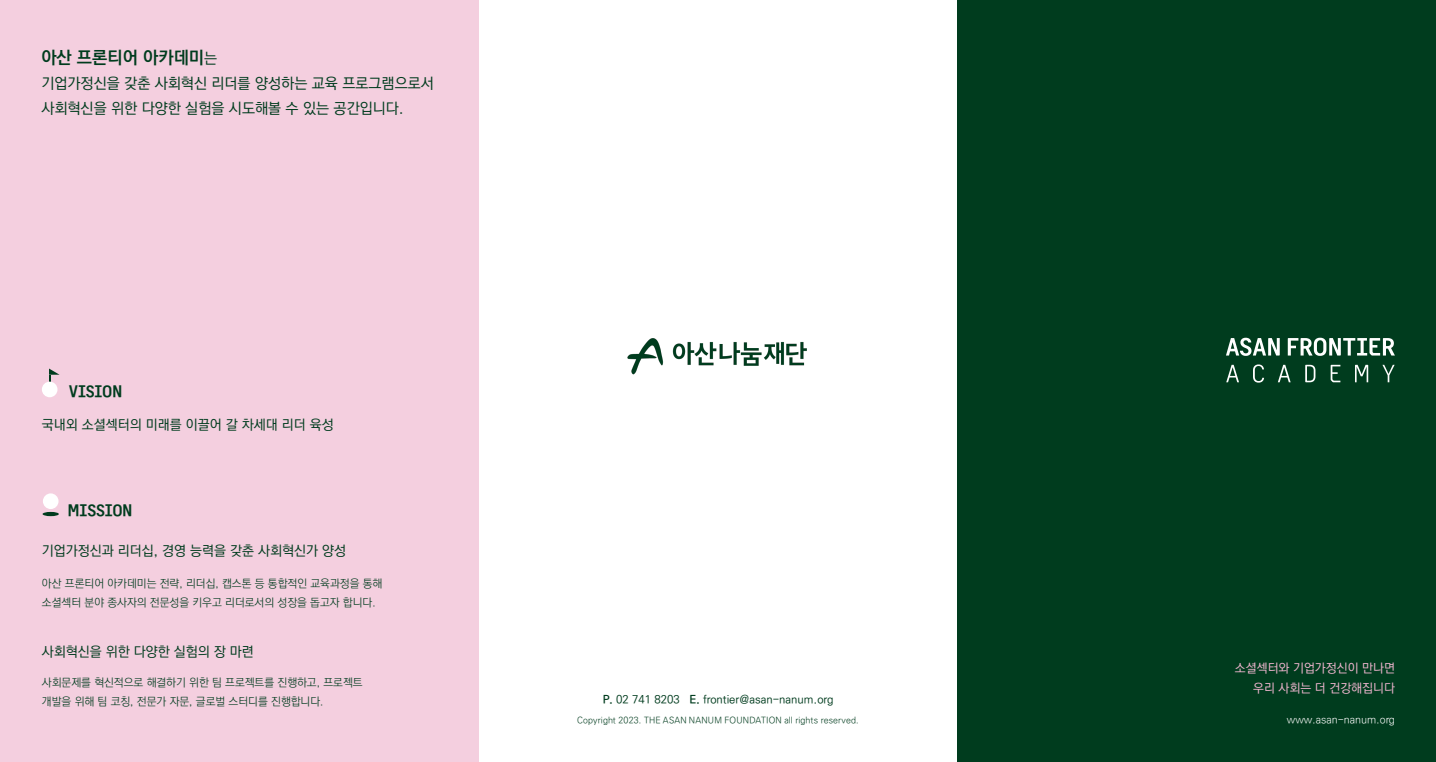
<style>
.page{position:relative;width:1436px;height:762px;background:#fff}
.page>*{position:absolute;margin:0;border:0;box-sizing:border-box;transform-origin:0 0}
.t1{font:700 17.5px "Ko Pub World Dotum";color:#003c1e}
.t2{font:500 15px/25px "Ko Pub World Dotum";color:#003c1e}
.t3{font:700 15px "Elice Digital Baeum";letter-spacing:-.01em;color:#003c1e}
.t4{font:500 13.75px "Ko Pub World Dotum";color:#003c1e}
.t5{font:12.5px/20px "Ko Pub World Dotum PM";color:#eeb5ce;text-align:right}
.t6{font:300 11.25px/18.8px "Ko Pub World Dotum";color:#003c1e}
.t7{font:500 11.25px "Ko Pub World Dotum";color:#003c1e}
.t8{font:300 10.62px "Ko Pub World Dotum";color:#fff}
.t9{font:300 8.75px "Ko Pub World Dotum";letter-spacing:.015em;color:#003c1e}
.s1{font-weight:500;font-size:15px}
.s2{font-weight:700}
</style>
<div class="page">
<div style="left:957px;top:0;width:478px;height:762px;background:#003c1e"></div>
<div style="left:0;top:0;width:478px;height:762px;background:#f4cfdf"></div>
<svg style="left:1226px;top:338px;width:53px;height:18px"></svg>
<svg style="left:1287px;top:338px;width:107px;height:18px"></svg>
<svg style="left:1226px;top:365px;width:12px;height:17px"></svg>
<svg style="left:1253px;top:364px;width:10px;height:19px"></svg>
<svg style="left:1278px;top:365px;width:12px;height:17px"></svg>
<svg style="left:1305px;top:365px;width:10px;height:17px"></svg>
<svg style="left:1330px;top:365px;width:10px;height:17px"></svg>
<svg style="left:1355px;top:365px;width:12px;height:17px"></svg>
<svg style="left:1382px;top:365px;width:12px;height:17px"></svg>
<img style="left:627px;top:338px;width:180px;height:37px">
<svg style="left:43px;top:512px;width:16px;height:4px"></svg>
<div style="left:43px;top:493px;width:16px;height:16px;background:#fff;border-radius:50%"></div>
<svg style="left:49px;top:368px;width:11px;height:22px"></svg>
<div style="left:42px;top:382px;width:15px;height:15px;background:#fff;border-radius:50%"></div>
<h1 class="t1" style="left:41px;top:45px;width:177px">아산 프론티어 아카데미<span class="s1">는</span></h1>
<h2 class="t2" style="left:41px;top:71px;width:394px">기업가정신을 갖춘 사회혁신 리더를 양성하는 교육 프로그램으로서 사회혁신을 위한 다양한 실험을 시도해볼 수 있는 공간입니다.</h2>
<h2 class="t3" style="left:69px;top:384px;width:55px">VISION</h2>
<p class="t4" style="left:42px;top:415px;width:293px">국내외 소셜섹터의 미래를 이끌어 갈 차세대 리더 육성</p>
<h2 class="t3" style="left:68px;top:503px;width:66px">MISSION</h2>
<p class="t4" style="left:42px;top:541px;width:305px">기업가정신과 리더십, 경영 능력을 갖춘 사회혁신가 양성</p>
<p class="t6" style="left:42px;top:575px;width:342px">아산 프론티어 아카데미는 전략, 리더십, 캡스톤 등 통합적인 교육과정을 통해 소셜섹터 분야 종사자의 전문성을 키우고 리더로서의 성장을 돕고자 합니다.</p>
<p class="t4" style="left:42px;top:642px;width:213px">사회혁신을 위한 다양한 실험의 장 마련</p>
<p class="t6" style="left:42px;top:673px;width:322px">사회문제를 혁신적으로 해결하기 위한 팀 프로젝트를 진행하고, 프로젝트 개발을 위해 팀 코칭, 전문가 자문, 글로벌 스터디를 진행합니다.</p>
<p class="t7" style="left:602px;top:691px;width:232px"><span class="s2">P.</span> 02 741 8203 <span class="s2">E.</span> frontier@asan-nanum.org</p>
<p class="t9" style="left:577px;top:714px;width:283px">Copyright 2023. THE ASAN NANUM FOUNDATION all rights reserved.</p>
<p class="t5" style="left:1234px;top:659px;width:161px">소셜섹터와 기업가정신이 만나면 우리 사회는 더 건강해집니다</p>
<p class="t8" style="left:1286px;top:712px;width:109px">www.asan-nanum.org</p>
</div>
